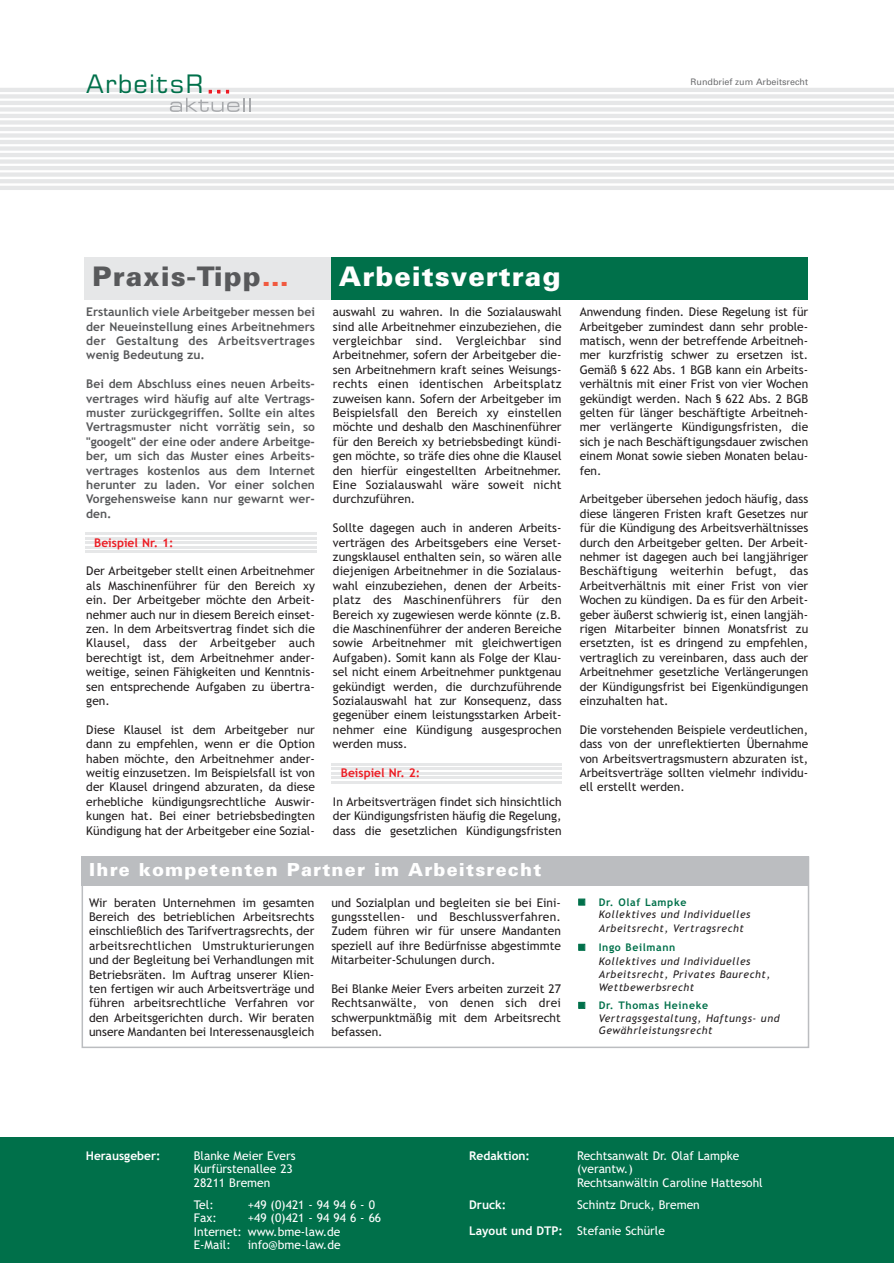
<style>
.page{position:relative;width:894px;height:1263px;background:#fff}
.page>*{position:absolute;margin:0;border:0;box-sizing:border-box;transform-origin:0 0}
.t1{font:900 27px "Univers";letter-spacing:.035em;color:#fff}
.t2{font:900 27px "Univers";letter-spacing:.035em;color:#58595b}
.t3{font:25.5px "Square 721 BT";letter-spacing:.04em;color:#00704a}
.t4{font:900 18px "Univers";letter-spacing:.065em;color:#fff}
.t5{font:12px/14.4px "Trebuchet MS";color:#231f20;text-align:justify}
.t6{font:700 12px/14.4px "Trebuchet MS";color:#58595b;text-align:justify}
.t7{font:12px/13.5px "Trebuchet MS";color:#fff}
.t8{font:700 12px "Trebuchet MS";color:#fff}
.t9{font:700 12px "Trebuchet MS";color:#ed1e25}
.t10{font:italic 10.5px/12.9px "Trebuchet MS";letter-spacing:.05em;color:#231f20}
.t11{font:700 10.5px "Trebuchet MS";letter-spacing:.06em;color:#00704a}
.t12{font:9px "Univers";color:#6d6e70}
.s1{color:#f15a40}
.s2{font-weight:700}
</style>
<div class="page">
<div style="left:82px;top:856px;width:727px;height:192px;border:2px solid #bbbdc0"></div>
<hr style="left:331px;top:763px;width:230px;height:3px;background:#e6e7e8">
<hr style="left:331px;top:767px;width:230px;height:3px;background:#e6e7e8">
<hr style="left:331px;top:772px;width:230px;height:3px;background:#e6e7e8">
<hr style="left:331px;top:776px;width:230px;height:3px;background:#e6e7e8">
<hr style="left:331px;top:781px;width:230px;height:3px;background:#e6e7e8">
<hr style="left:85px;top:532px;width:231px;height:3px;background:#e6e7e8">
<hr style="left:85px;top:537px;width:231px;height:3px;background:#e6e7e8">
<hr style="left:85px;top:541px;width:231px;height:3px;background:#e6e7e8">
<hr style="left:85px;top:546px;width:231px;height:3px;background:#e6e7e8">
<hr style="left:85px;top:550px;width:231px;height:3px;background:#e6e7e8">
<div style="left:0;top:1137px;width:894px;height:126px;background:#00704a"></div>
<div style="left:85px;top:258px;width:246px;height:42px;background:#e6e7e8"></div>
<div style="left:331px;top:258px;width:477px;height:42px;background:#00704a"></div>
<hr style="left:0;top:186px;width:894px;height:4px;background:#e6e7e8">
<hr style="left:0;top:179px;width:894px;height:4px;background:#e6e7e8">
<div style="left:0;top:172px;width:894px;height:5px;background:#e6e7e8"></div>
<hr style="left:0;top:166px;width:894px;height:4px;background:#e6e7e8">
<div style="left:0;top:159px;width:894px;height:5px;background:#e6e7e8"></div>
<hr style="left:0;top:153px;width:894px;height:4px;background:#e6e7e8">
<div style="left:0;top:146px;width:894px;height:5px;background:#e6e7e8"></div>
<hr style="left:0;top:140px;width:894px;height:4px;background:#e6e7e8">
<div style="left:0;top:133px;width:894px;height:5px;background:#e6e7e8"></div>
<hr style="left:0;top:127px;width:894px;height:4px;background:#e6e7e8">
<div style="left:0;top:120px;width:894px;height:5px;background:#e6e7e8"></div>
<hr style="left:0;top:114px;width:894px;height:4px;background:#e6e7e8">
<div style="left:0;top:107px;width:894px;height:5px;background:#e6e7e8"></div>
<hr style="left:0;top:101px;width:894px;height:4px;background:#e6e7e8">
<div style="left:0;top:94px;width:894px;height:5px;background:#e6e7e8"></div>
<hr style="left:0;top:88px;width:894px;height:4px;background:#e6e7e8">
<svg style="left:170px;top:90px;width:81px;height:22px"></svg>
<div style="left:82px;top:856px;width:727px;height:30px;background:#bbbdc0"></div>
<h2 class="t3" style="left:86px;top:74px;width:119px">ArbeitsR</h2>
<p class="t12" style="left:691px;top:78px;width:119px">Rundbrief zum Arbeitsrecht</p>
<h1 class="t2" style="left:92px;top:267px;width:198px">Praxis-Tipp<span class="s1">…</span></h1>
<h1 class="t1" style="left:339px;top:267px;width:223px">Arbeitsvertrag</h1>
<p class="t6" style="left:86px;top:306px;width:230px">Erstaunlich viele Arbeitgeber messen bei der Neueinstellung eines Arbeitnehmers der Gestaltung des Arbeitsvertrages wenig Bedeutung zu.</p>
<p class="t6" style="left:86px;top:378px;width:230px">Bei dem Abschluss eines neuen Arbeits&shy;vertrages wird häufig auf alte Vertrags&shy;muster zurückgegriffen. Sollte ein altes Vertragsmuster nicht vorrätig sein, so "googelt" der eine oder andere Arbeitge&shy;ber, um sich das Muster eines Arbeits&shy;vertrages kostenlos aus dem Internet herunter zu laden. Vor einer solchen Vorgehensweise kann nur gewarnt wer&shy;den.</p>
<p class="t9" style="left:94px;top:538px;width:81px">Beispiel Nr. 1:</p>
<p class="t5" style="left:86px;top:565px;width:230px">Der Arbeitgeber stellt einen Arbeitnehmer als Maschinenführer für den Bereich xy ein. Der Arbeitgeber möchte den Arbeit&shy;nehmer auch nur in diesem Bereich einset&shy;zen. In dem Arbeitsvertrag findet sich die Klausel, dass der Arbeitgeber auch berechtigt ist, dem Arbeitnehmer ander&shy;weitige, seinen Fähigkeiten und Kenntnis&shy;sen entsprechende Aufgaben zu übertra&shy;gen.</p>
<p class="t5" style="left:86px;top:723px;width:230px">Diese Klausel ist dem Arbeitgeber nur dann zu empfehlen, wenn er die Option haben möchte, den Arbeitnehmer ander&shy;weitig einzusetzen. Im Beispielsfall ist von der Klausel dringend abzuraten, da diese erhebliche kündigungsrechtliche Auswir&shy;kungen hat. Bei einer betriebsbedingten Kündigung hat der Arbeitgeber eine Sozial-</p>
<p class="t5" style="left:333px;top:306px;width:230px">auswahl zu wahren. In die Sozialauswahl sind alle Arbeitnehmer einzubeziehen, die vergleichbar sind. Vergleichbar sind Arbeitnehmer, sofern der Arbeitgeber die&shy;sen Arbeitnehmern kraft seines Weisungs&shy;rechts einen identischen Arbeitsplatz zuweisen kann. Sofern der Arbeitgeber im Beispielsfall den Bereich xy einstellen möchte und deshalb den Maschinenführer für den Bereich xy betriebsbedingt kündi&shy;gen möchte, so träfe dies ohne die Klausel den hierfür eingestellten Arbeitnehmer.<br>Eine Sozialauswahl wäre soweit nicht durchzuführen.</p>
<p class="t5" style="left:333px;top:522px;width:230px">Sollte dagegen auch in anderen Arbeits&shy;verträgen des Arbeitsgebers eine Verset&shy;zungsklausel enthalten sein, so wären alle diejenigen Arbeitnehmer in die Sozialaus&shy;wahl einzubeziehen, denen der Arbeits&shy;platz des Maschinenführers für den Bereich xy zugewiesen werde könnte (z.B. die Maschinenführer der anderen Bereiche sowie Arbeitnehmer mit gleichwertigen Aufgaben). Somit kann als Folge der Klau&shy;sel nicht einem Arbeitnehmer punktgenau gekündigt werden, die durchzuführende Sozialauswahl hat zur Konsequenz, dass gegenüber einem leistungsstarken Arbeit&shy;nehmer eine Kündigung ausgesprochen werden muss.</p>
<p class="t9" style="left:341px;top:768px;width:81px">Beispiel Nr. 2:</p>
<p class="t5" style="left:333px;top:795px;width:230px">In Arbeitsverträgen findet sich hinsichtlich der Kündigungsfristen häufig die Regelung, dass die gesetzlichen Kündigungsfristen</p>
<h3 class="t4" style="left:89px;top:863px;width:454px">Ihre kompetenten Partner im Arbeitsrecht</h3>
<p class="t5" style="left:89px;top:896px;width:227px">Wir beraten Unternehmen im gesamten Bereich des betrieblichen Arbeitsrechts einschließlich des Tarifvertragsrechts, der arbeitsrechtlichen Umstrukturierungen und der Begleitung bei Verhandlungen mit Betriebsräten. Im Auftrag unserer Klien&shy;ten fertigen wir auch Arbeitsverträge und führen arbeitsrechtliche Verfahren vor den Arbeitsgerichten durch. Wir beraten unsere Mandanten bei Interessenausgleich</p>
<p class="t5" style="left:331px;top:896px;width:231px">und Sozialplan und begleiten sie bei Eini&shy;gungsstellen- und Beschlussverfahren.<br>Zudem führen wir für unsere Mandanten speziell auf ihre Bedürfnisse abgestimmte Mitarbeiter-Schulungen durch.</p>
<p class="t5" style="left:331px;top:983px;width:231px">Bei Blanke Meier Evers arbeiten zurzeit 27<br>Rechtsanwälte, von denen sich drei schwerpunktmäßig mit dem Arbeitsrecht befassen.</p>
<p class="t5" style="left:580px;top:306px;width:230px">Anwendung finden. Diese Regelung ist für Arbeitgeber zumindest dann sehr proble&shy;matisch, wenn der betreffende Arbeitneh&shy;mer kurzfristig schwer zu ersetzen ist.<br>Gemäß § 622 Abs. 1 BGB kann ein Arbeits&shy;verhältnis mit einer Frist von vier Wochen gekündigt werden. Nach § 622 Abs. 2 BGB gelten für länger beschäftigte Arbeitneh&shy;mer verlängerte Kündigungsfristen, die sich je nach Beschäftigungsdauer zwischen einem Monat sowie sieben Monaten belau&shy;fen.</p>
<p class="t5" style="left:580px;top:493px;width:230px">Arbeitgeber übersehen jedoch häufig, dass diese längeren Fristen kraft Gesetzes nur für die Kündigung des Arbeitsverhältnisses durch den Arbeitgeber gelten. Der Arbeit&shy;nehmer ist dagegen auch bei langjähriger Beschäftigung weiterhin befugt, das Arbeitverhältnis mit einer Frist von vier Wochen zu kündigen. Da es für den Arbeit&shy;geber äußerst schwierig ist, einen langjäh&shy;rigen Mitarbeiter binnen Monatsfrist zu ersetzten, ist es dringend zu empfehlen, vertraglich zu vereinbaren, dass auch der Arbeitnehmer gesetzliche Verlängerungen der Kündigungsfrist bei Eigenkündigungen einzuhalten hat.</p>
<p class="t5" style="left:580px;top:723px;width:230px">Die vorstehenden Beispiele verdeutlichen, dass von der unreflektierten Übernahme von Arbeitsvertragsmustern abzuraten ist, Arbeitsverträge sollten vielmehr individu&shy;ell erstellt werden.</p>
<p class="t11" style="left:599px;top:898px;width:89px">Dr. Olaf Lampke</p>
<p class="t10" style="left:599px;top:909px;width:153px;line-height:13.6px">Kollektives und Individuelles<br>Arbeitsrecht, Vertragsrecht</p>
<p class="t11" style="left:599px;top:943px;width:78px">Ingo Beilmann</p>
<p class="t10" style="left:599px;top:956px;width:173px">Kollektives und Individuelles<br>Arbeitsrecht, Privates Baurecht,<br>Wettbewerbsrecht</p>
<p class="t11" style="left:599px;top:1002px;width:111px">Dr. Thomas Heineke</p>
<p class="t10" style="left:599px;top:1013px;width:182px">Vertragsgestaltung, Haftungs- und<br>Gewährleistungsrecht</p>
<p class="t8" style="left:86px;top:1151px;width:76px">Herausgeber:</p>
<p class="t7" style="left:194px;top:1150px;width:103px">Blanke Meier Evers<br>Kurfürstenallee 23<br>28211 Bremen</p>
<p class="t7" style="left:194px;top:1199px;width:21px">Tel:</p>
<p class="t7" style="left:248px;top:1199px;width:129px">+49 (0)421 - 94 94 6 - 0</p>
<p class="t7" style="left:194px;top:1213px;width:25px">Fax:</p>
<p class="t7" style="left:194px;top:1213px;width:189px;text-indent:54px">+49 (0)421 - 94 94 6 - 66<br>Internet: www.bme-law.de<br>E-Mail:</p>
<p class="t7" style="left:248px;top:1240px;width:94px">info@bme-law.de</p>
<p class="t8" style="left:469px;top:1151px;width:62px">Redaktion:</p>
<p class="t7" style="left:577px;top:1150px;width:187px">Rechtsanwalt Dr. Olaf Lampke (verantw.)<br>Rechtsanwältin Caroline Hattesohl</p>
<p class="t8" style="left:469px;top:1200px;width:39px">Druck:</p>
<p class="t7" style="left:469px;top:1193px;width:232px;line-height:26.2px;text-indent:108px">Schintz Druck, Bremen<br><span class="s2">Layout und DTP:</span> Stefanie Schürle</p>
</div>
